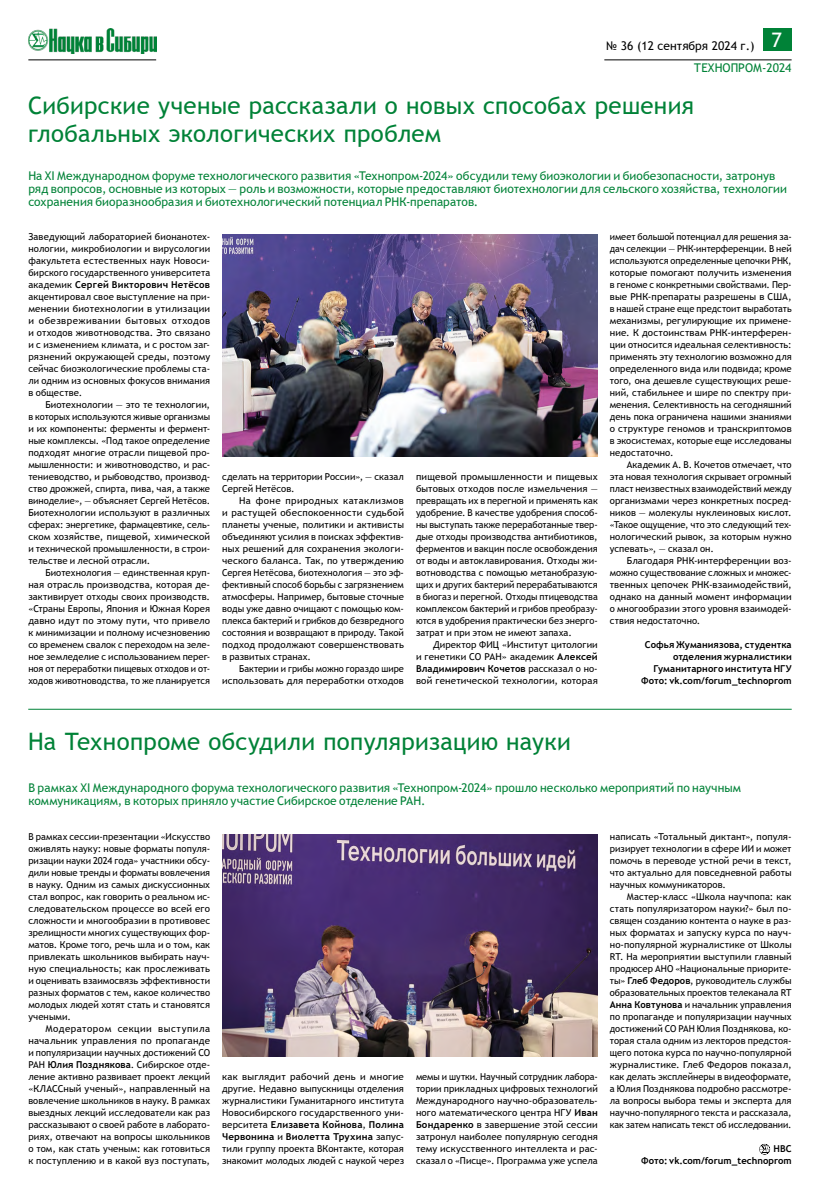
<style>
.page{position:relative;width:820px;height:1191px;background:#fff}
.page>*{position:absolute;margin:0;border:0;box-sizing:border-box;transform-origin:0 0}
.t1{font:24px/28px "Trebuchet MS";letter-spacing:.015em;color:#008237}
.t2{font:12px/13px "Trebuchet MS";letter-spacing:.005em;color:#008237}
.t3{font:12px/22px "Trebuchet MS";color:#000}
.t4{font:9.5px/12px "Trebuchet MS";letter-spacing:.005em;color:#000;text-align:justify}
.t5{font:700 9.5px/12px "Trebuchet MS";letter-spacing:.005em;color:#000;text-align:right}
.s1{color:#008237}
.s2{font-weight:700}
</style>
<div class="page">
<div style="left:762px;top:28px;width:29px;height:23px;background:#008237"></div>
<hr style="left:604px;top:60px;width:187px;height:1px;background:#000">
<img style="left:28px;top:28px;width:128px;height:25px">
<hr style="left:28px;top:60px;width:128px;height:1px;background:#000">
<hr style="left:28px;top:708px;width:763px;height:1px;background:#008237">
<svg style="left:759px;top:1143px;width:10px;height:11px"></svg>
<img style="left:222px;top:834px;width:375px;height:222px">
<img style="left:222px;top:235px;width:375px;height:221px">
<p class="t3" style="left:693px;top:35px;width:99px;text-indent:-88px">№ 36 (12 сентября 2024 г.) <sup>7<br></sup><span class="s1">ТЕХНОПРОМ-2024</span></p>
<h1 class="t1" style="left:28px;top:91px;width:667px">Сибирские ученые рассказали о новых способах решения глобальных экологических проблем</h1>
<p class="t2" style="left:28px;top:169px;width:759px">На XI Международном форуме технологического развития «Технопром-2024» обсудили тему биоэкологии и биобезопасности, затронув ряд вопросов, основные из которых — роль и возможности, которые предоставляют биотехнологии для сельского хозяйства, технологии сохранения биоразнообразия и биотехнологический потенциал РНК-препаратов.</p>
<p class="t4" style="left:28px;top:231px;width:183px">Заведующий лабораторией бионанотех&shy;нологии, микробиологии и вирусологии факультета естественных наук Новоси&shy;бирского государственного университета академик <span class="s2">Сергей Викторович Нетёсов </span>акцентировал свое выступление на при&shy;менении биотехнологии в утилизации и обезвреживании бытовых отходов и отходов животноводства. Это связано и с изменением климата, и с ростом заг&shy;рязнений окружающей среды, поэтому сейчас биоэкологические проблемы ста&shy;ли одним из основных фокусов внимания в обществе.</p>
<p class="t4" style="left:28px;top:399px;width:183px;text-indent:17px">Биотехнологии — это те технологии, в которых используются живые организмы и их компоненты: ферменты и фермент&shy;ные комплексы. «Под такое определение подходят многие отрасли пищевой про&shy;мышленности: и животноводство, и рас&shy;тениеводство, и рыбоводство, производ&shy;ство дрожжей, спирта, пива, чая, а также виноделие», — объясняет Сергей Нетёсов.<br>Биотехнологии используют в различных сферах: энергетике, фармацевтике, сель&shy;ском хозяйстве, пищевой, химической и технической промышленности, в строи&shy;тельстве и лесной отрасли.</p>
<p class="t4" style="left:28px;top:567px;width:183px;text-indent:17px">Биотехнология — единственная круп&shy;ная отрасль производства, которая де&shy;зактивирует отходы своих производств. «Страны Европы, Япония и Южная Корея давно идут по этому пути, что привело к минимизации и полному исчезновению со временем свалок с переходом на зеле&shy;ное земледелие с использованием перег&shy;ноя от переработки пищевых отходов и от&shy;ходов животноводства, то же планируется</p>
<p class="t4" style="left:222px;top:471px;width:183px">сделать на территории России», — сказал<br>Сергей Нетёсов.</p>
<p class="t4" style="left:222px;top:495px;width:183px;text-indent:17px">На фоне природных катаклизмов и растущей обеспокоенности судьбой планеты ученые, политики и активисты объединяют усилия в поисках эффектив&shy;ных решений для сохранения экологи&shy;ческого баланса. Так, по утверждению Сергея Нетёсова, биотехнология — это эф&shy;фективный способ борьбы с загрязнением атмосферы. Например, бытовые сточные воды уже давно очищают с помощью ком&shy;плекса бактерий и грибков до безвредного состояния и возвращают в природу. Такой подход продолжают совершенствовать в развитых странах.</p>
<p class="t4" style="left:222px;top:663px;width:183px;text-align:right">Бактерии и грибы можно гораздо шире использовать для переработки отходов</p>
<p class="t4" style="left:416px;top:471px;width:183px">пищевой промышленности и пищевых бытовых отходов после измельчения — превращать их в перегной и применять как удобрение. В качестве удобрения способ&shy;ны выступать также переработанные твер&shy;дые отходы производства антибиотиков, ферментов и вакцин после освобождения от воды и автоклавирования. Отходы жи&shy;вотноводства с помощью метанобразую&shy;щих и других бактерий перерабатываются в биогаз и перегной. Отходы птицеводства комплексом бактерий и грибов преобразу&shy;ются в удобрения практически без энерго&shy;затрат и при этом не имеют запаха.</p>
<p class="t4" style="left:416px;top:639px;width:183px;text-indent:17px">Директор ФИЦ «Институт цитологии и генетики СО РАН» академик <span class="s2">Алексей Владимирович Кочетов</span> рассказал о но&shy;вой генетической технологии, которая</p>
<p class="t4" style="left:609px;top:231px;width:183px">имеет большой потенциал для решения за&shy;дач селекции — РНК-интерференции. В ней используются определенные цепочки РНК, которые помогают получить изменения в геноме с конкретными свойствами. Пер&shy;вые РНК-препараты разрешены в США, в нашей стране еще предстоит выработать механизмы, регулирующие их примене&shy;ние. К достоинствам РНК-интерферен&shy;ции относится идеальная селективность: применять эту технологию возможно для определенного вида или подвида; кроме того, она дешевле существующих реше&shy;ний, стабильнее и шире по спектру при&shy;менения. Селективность на сегодняшний день пока ограничена нашими знаниями о структуре геномов и транскриптомов в экосистемах, которые еще исследованы недостаточно.</p>
<p class="t4" style="left:609px;top:459px;width:183px;text-indent:17px">Академик А. В. Кочетов отмечает, что эта новая технология скрывает огромный пласт неизвестных взаимодействий между организмами через конкретных посред&shy;ников — молекулы нуклеиновых кислот. «Такое ощущение, что это следующий тех&shy;нологический рывок, за которым нужно успевать», — сказал он.</p>
<p class="t4" style="left:609px;top:555px;width:183px;text-indent:17px">Благодаря РНК-интерференции воз&shy;можно существование сложных и множес&shy;твенных цепочек РНК-взаимодействий, однако на данный момент информации о многообразии этого уровня взаимодей&shy;ствия недостаточно.</p>
<p class="t5" style="left:641px;top:639px;width:152px">Софья Жуманиязова, студентка отделения журналистики<br>Гуманитарного института НГУ<br>Фото: vk.com/forum_technoprom</p>
<h1 class="t1" style="left:28px;top:727px;width:544px">На Технопроме обсудили популяризацию науки</h1>
<p class="t2" style="left:28px;top:781px;width:713px">В рамках XI Международного форума технологического развития «Технопром-2024» прошло несколько мероприятий по научным коммуникациям, в которых приняло участие Сибирское отделение РАН.</p>
<p class="t4" style="left:28px;top:831px;width:183px">В рамках сессии-презентации «Искусство оживлять науку: новые форматы популя&shy;ризации науки 2024 года» участники обсу&shy;дили новые тренды и форматы вовлечения в науку. Одним из самых дискуссионных стал вопрос, как говорить о реальном ис&shy;следовательском процессе во всей его сложности и многообразии в противовес зрелищности многих существующих фор&shy;матов. Кроме того, речь шла и о том, как привлекать школьников выбирать науч&shy;ную специальность; как прослеживать и оценивать взаимосвязь эффективности разных форматов с тем, какое количество молодых людей хотят стать и становятся учеными.</p>
<p class="t4" style="left:28px;top:1023px;width:183px;text-indent:17px">Модератором секции выступила начальник управления по пропаганде и популяризации научных достижений СО РАН <span class="s2">Юлия Позднякова</span>. Сибирское отде&shy;ление активно развивает проект лекций «КЛАССный ученый», направленный на вовлечение школьников в науку. В рамках выездных лекций исследователи как раз рассказывают о своей работе в лаборато&shy;риях, отвечают на вопросы школьников о том, как стать ученым: как готовиться к поступлению и в какой вуз поступать,</p>
<p class="t4" style="left:222px;top:1071px;width:183px">как выглядит рабочий день и многие другие. Недавно выпускницы отделения журналистики Гуманитарного института Новосибирского государственного уни&shy;верситета <span class="s2">Елизавета Койнова</span>, <span class="s2">Полина Червонина</span> и <span class="s2">Виолетта Трухина</span> запус&shy;тили группу проекта ВКонтакте, которая знакомит молодых людей с наукой через</p>
<p class="t4" style="left:416px;top:1071px;width:183px">мемы и шутки. Научный сотрудник лабора&shy;тории прикладных цифровых технологий Международного научно-образователь&shy;ного математического центра НГУ <span class="s2">Иван Бондаренко</span> в завершение этой сессии затронул наиболее популярную сегодня тему искусственного интеллекта и рас&shy;сказал о «Писце». Программа уже успела</p>
<p class="t4" style="left:609px;top:831px;width:183px">написать «Тотальный диктант», популя&shy;ризирует технологии в сфере ИИ и может помочь в переводе устной речи в текст, что актуально для повседневной работы научных коммуникаторов.</p>
<p class="t4" style="left:609px;top:891px;width:183px;text-indent:17px">Мастер-класс «Школа научпопа: как стать популяризатором науки?» был по&shy;священ созданию контента о науке в раз&shy;ных форматах и запуску курса по науч&shy;но-популярной журналистике от Школы RT. На мероприятии выступили главный продюсер АНО «Национальные приорите&shy;ты» <span class="s2">Глеб Федоров</span>, руководитель службы образовательных проектов телеканала RT <span class="s2">Анна Ковтунова</span> и начальник управления по пропаганде и популяризации научных достижений СО РАН Юлия Позднякова, ко&shy;торая стала одним из лекторов предстоя&shy;щего потока курса по научно-популярной журналистике. Глеб Федоров показал, как делать эксплейнеры в видеоформате, а Юлия Позднякова подробно рассмотре&shy;ла вопросы выбора темы и эксперта для научно-популярного текста и рассказала, как затем написать текст об исследовании.</p>
<p class="t5" style="left:641px;top:1143px;width:152px">НВС<br>Фото: vk.com/forum_technoprom</p>
</div>
